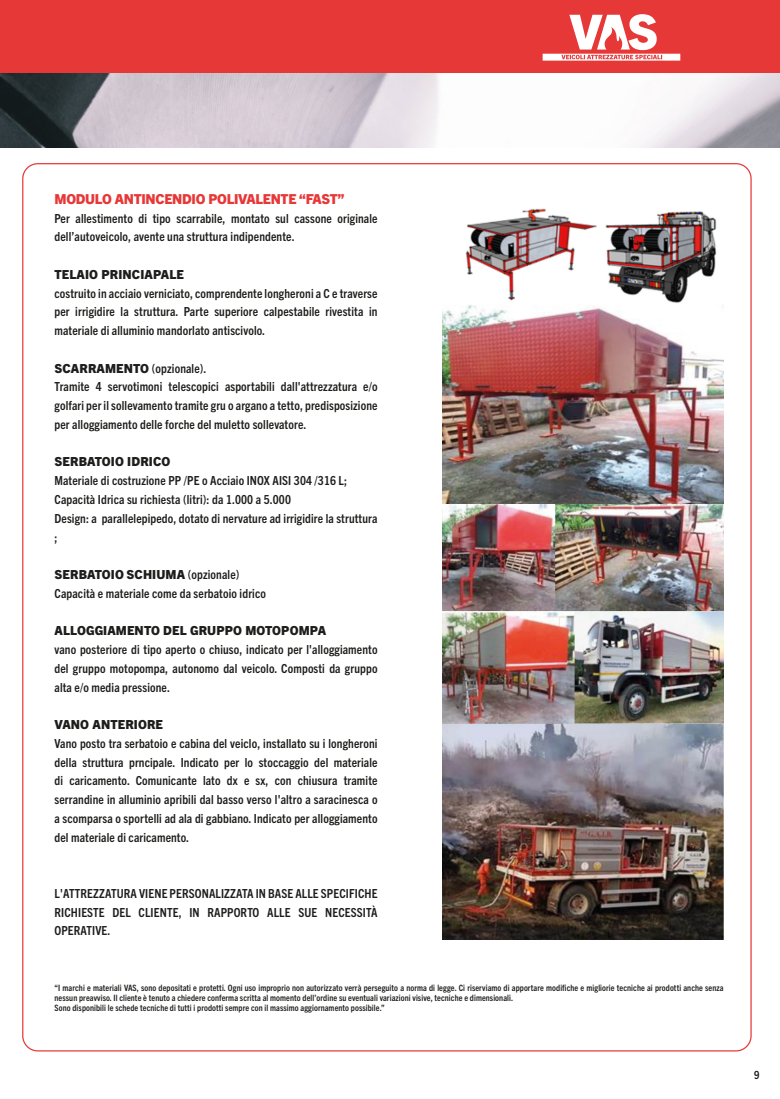
<style>
.page{position:relative;width:780px;height:1099px;background:#fff}
.page>*{position:absolute;margin:0;border:0;box-sizing:border-box;transform-origin:0 0}
.t1{font:800 13.75px "Trade Gothic Next LT Pro";letter-spacing:-.02em;color:#e73838}
.t2{font:700 condensed 12.5px/18.8px "Trade Gothic Next LT Pro";letter-spacing:.01em;color:#1d1d1b;text-align:justify}
.t3{font:800 12.5px "Trade Gothic Next LT Pro";letter-spacing:.01em;color:#1d1d1b}
.t4{font:700 condensed 11.25px "Trade Gothic Next LT Pro";color:#1d1d1b}
.t5{font:700 condensed 8.75px/10px "Trade Gothic Next LT Pro";letter-spacing:.01em;color:#1d1d1b}
.s1{font-weight:800;font-stretch:normal}
.s2{font-weight:700;font-stretch:condensed}
</style>
<div class="page">
<div style="left:0;top:0;width:780px;height:74px;background:#e73838"></div>
<svg style="left:542px;top:14px;width:138px;height:47px"></svg>
<img style="left:0;top:74px;width:780px;height:74px">
<img style="left:442px;top:208px;width:281px;height:731px">
<p class="t1" style="left:55px;top:189px;width:292px">MODULO ANTINCENDIO POLIVALENTE “FAST”</p>
<p class="t2" style="left:55px;top:208px;width:324px">Per allestimento di tipo scarrabile, montato sul cassone originale dell’autoveicolo, avente una struttura indipendente.</p>
<p class="t3" style="left:55px;top:265px;width:131px">TELAIO PRINCIAPALE</p>
<p class="t2" style="left:55px;top:283px;width:324px">costruito in acciaio verniciato, comprendente longheroni a C e traverse per irrigidire la struttura. Parte superiore calpestabile rivestita in materiale di alluminio mandorlato antiscivolo.</p>
<p class="t2" style="left:55px;top:358px;width:153px"><span class="s1">SCARRAMENTO</span> (opzionale).</p>
<p class="t2" style="left:55px;top:377px;width:324px">Tramite 4 servotimoni telescopici asportabili dall'attrezzatura e/o golfari per il sollevamento tramite gru o argano a tetto, predisposizione per alloggiamento delle forche del muletto sollevatore.</p>
<p class="t3" style="left:55px;top:453px;width:117px">SERBATOIO IDRICO</p>
<p class="t2" style="left:55px;top:470px;width:294px">Materiale di costruzione PP /PE o Acciaio INOX AISI 304 /316 L;</p>
<p class="t2" style="left:55px;top:489px;width:238px">Capacità Idrica su richiesta (litri): da 1.000 a 5.000</p>
<p class="t2" style="left:55px;top:508px;width:324px">Design: a parallelepipedo, dotato di nervature ad irrigidire la struttura ;</p>
<p class="t3" style="left:55px;top:565px;width:186px">SERBATOIO SCHIUMA <span class="s2">(opzionale)</span></p>
<p class="t2" style="left:55px;top:583px;width:213px">Capacità e materiale come da serbatoio idrico</p>
<p class="t3" style="left:55px;top:622px;width:273px">ALLOGGIAMENTO DEL GRUPPO MOTOPOMPA</p>
<p class="t2" style="left:55px;top:639px;width:324px">vano posteriore di tipo aperto o chiuso, indicato per l'alloggiamento del gruppo motopompa, autonomo dal veicolo. Composti da gruppo alta e/o media pressione.</p>
<p class="t3" style="left:55px;top:715px;width:110px">VANO ANTERIORE</p>
<p class="t2" style="left:55px;top:733px;width:324px">Vano posto tra serbatoio e cabina del veiclo, installato su i longheroni della struttura prncipale. Indicato per lo stoccaggio del materiale di caricamento. Comunicante lato dx e sx, con chiusura tramite serrandine in alluminio apribili dal basso verso l'altro a saracinesca o a scomparsa o sportelli ad ala di gabbiano. Indicato per alloggiamento del materiale di caricamento.</p>
<p class="t2" style="left:55px;top:883px;width:324px">L'ATTREZZATURA VIENE PERSONALIZZATA IN BASE ALLE SPECIFICHE RICHIESTE DEL CLIENTE, IN RAPPORTO ALLE SUE NECESSITÀ OPERATIVE.</p>
<p class="t5" style="left:55px;top:982px;width:670px">“I marchi e materiali VAS, sono depositati e protetti. Ogni uso improprio non autorizzato verrà perseguito a norma di legge. Ci riserviamo di apportare modifiche e migliorie tecniche ai prodotti anche senza nessun preavviso. Il cliente è tenuto a chiedere conferma scritta al momento dell’ordine su eventuali variazioni visive, tecniche e dimensionali.</p>
<p class="t5" style="left:55px;top:1002px;width:331px">Sono disponibili le schede tecniche di tutti i prodotti sempre con il massimo aggiornamento possibile.”</p>
<p class="t4" style="left:754px;top:1067px;width:7px">9</p>
</div>
